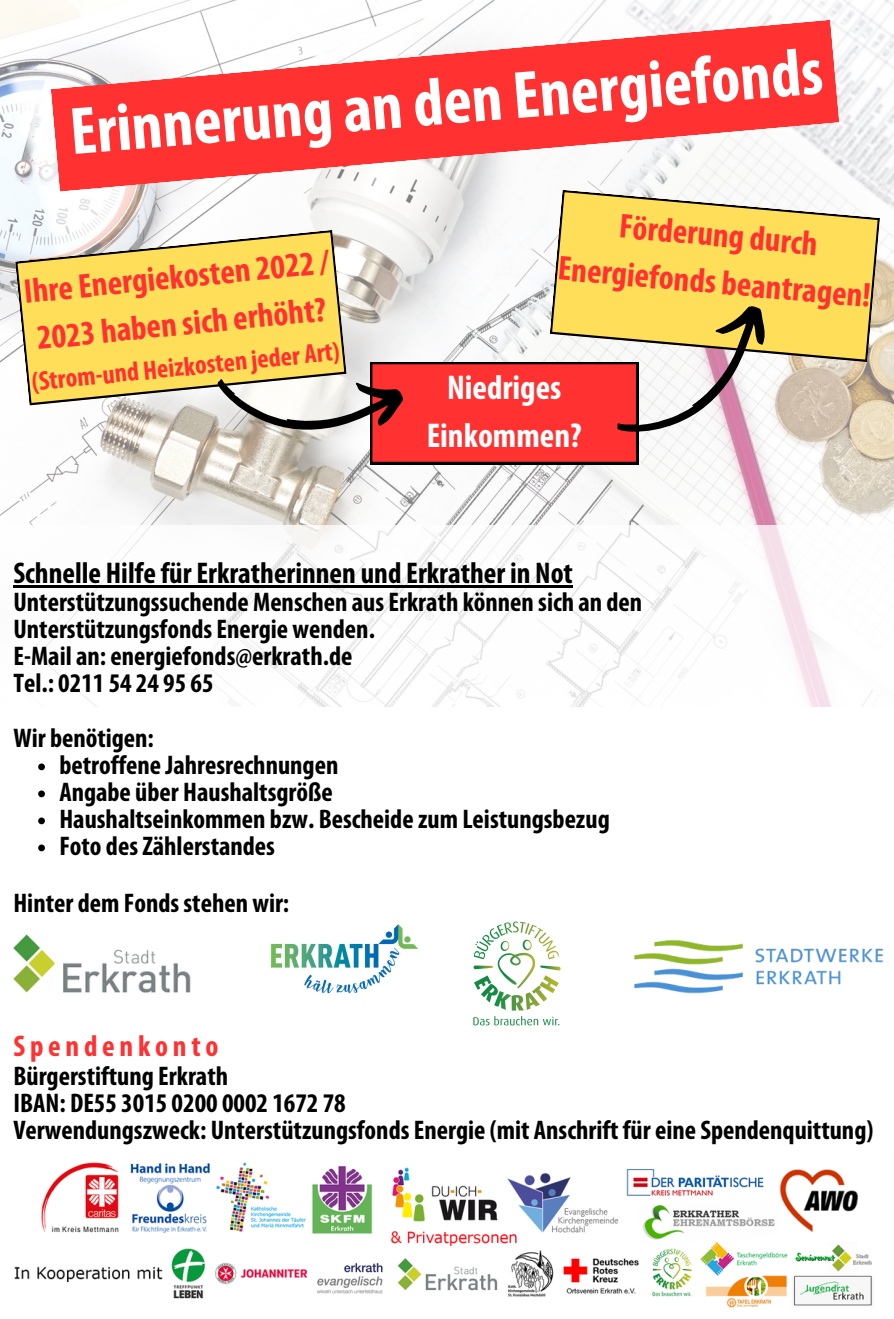
<style>
.page{position:relative;width:894px;height:1319px;background:#fff}
.page>*{position:absolute;margin:0;border:0;box-sizing:border-box;transform-origin:0 0}
.t1{font:700 condensed 67.5px "Myriad Pro";color:#fff}
.t2{font:700 condensed 34.5px/47.4px "Myriad Pro";color:#ff3131}
.t3{font:700 condensed 34.5px/47.2px "Myriad Pro";color:#fff;text-align:center}
.t4{font:700 condensed 30px "Myriad Pro";color:#000}
.t5{font:700 condensed 30px "Myriad Pro";letter-spacing:.16em;color:#ff3131}
.t6{font:700 condensed 27px "Myriad Pro";color:#000}
.t7{font:700 condensed 27px "Myriad Pro";color:#ff3131}
</style>
<div class="page">
<img style="left:0;top:0;width:893px;height:525px">
<svg style="left:51px;top:20px;width:788px;height:172px;fill:#ff3131"></svg>
<svg style="left:15px;top:230px;width:331px;height:175px;background:#f3d972"></svg>
<svg style="left:549px;top:190px;width:330px;height:172px;background:#f6db6e"></svg>
<svg style="left:217px;top:294px;width:567px;height:170px"></svg>
<img style="left:14px;top:1162px;width:858px;height:146px">
<img style="left:270px;top:924px;width:149px;height:70px">
<img style="left:633px;top:939px;width:251px;height:55px">
<img style="left:13px;top:934px;width:178px;height:59px">
<img style="left:473px;top:921px;width:87px;height:104px">
<hr style="left:13px;top:585px;width:560px;height:2px;background:#000">
<svg style="left:38px;top:763px;width:7px;height:7px"></svg>
<svg style="left:38px;top:790px;width:7px;height:7px"></svg>
<svg style="left:38px;top:817px;width:7px;height:7px"></svg>
<svg style="left:38px;top:844px;width:7px;height:7px"></svg>
<p class="t1" style="left:68px;top:106px;width:756px;rotate:-5deg">Erinnerung an den Energiefonds</p>
<p class="t2" style="left:22px;top:272px;width:308px;rotate:-6deg">Ihre Energiekosten 2022 /<br>2023 haben sich erhöht?</p>
<p class="t7" style="left:31px;top:371px;width:311px;rotate:-6deg">(Strom-und Heizkosten jeder Art)</p>
<p class="t2" style="left:564px;top:200px;width:315px;text-align:center;rotate:5deg">Förderung durch<br>Energiefonds beantragen!</p>
<p class="t3" style="left:426px;top:367px;width:156px">Niedriges<br>Einkommen?</p>
<p class="t4" style="left:13px;top:560px;width:561px">Schnelle Hilfe für Erkratherinnen und Erkrather in Not</p>
<p class="t6" style="left:13px;top:591px;width:630px">Unterstützungssuchende Menschen aus Erkrath können sich an den</p>
<p class="t6" style="left:13px;top:618px;width:363px">Unterstützungsfonds Energie wenden.</p>
<p class="t6" style="left:13px;top:645px;width:340px">E-Mail an: energiefonds@erkrath.de</p>
<p class="t6" style="left:13px;top:672px;width:202px">Tel.: 0211 54 24 95 65</p>
<p class="t6" style="left:13px;top:726px;width:142px">Wir benötigen:</p>
<p class="t6" style="left:59px;top:753px;width:280px">betroffene Jahresrechnungen</p>
<p class="t6" style="left:59px;top:780px;width:275px">Angabe über Haushaltsgröße</p>
<p class="t6" style="left:59px;top:807px;width:551px">Haushaltseinkommen bzw. Bescheide zum Leistungsbezug</p>
<p class="t6" style="left:59px;top:834px;width:217px">Foto des Zählerstandes</p>
<p class="t6" style="left:13px;top:891px;width:277px">Hinter dem Fonds stehen wir:</p>
<p class="t5" style="left:13px;top:1034px;width:206px">Spendenkonto</p>
<p class="t6" style="left:13px;top:1064px;width:216px">Bürgerstiftung Erkrath</p>
<p class="t6" style="left:13px;top:1091px;width:334px">IBAN: DE55 3015 0200 0002 1672 78</p>
<p class="t6" style="left:13px;top:1118px;width:861px">Verwendungszweck: Unterstützungsfonds Energie (mit Anschrift für eine Spendenquittung)</p>
</div>
